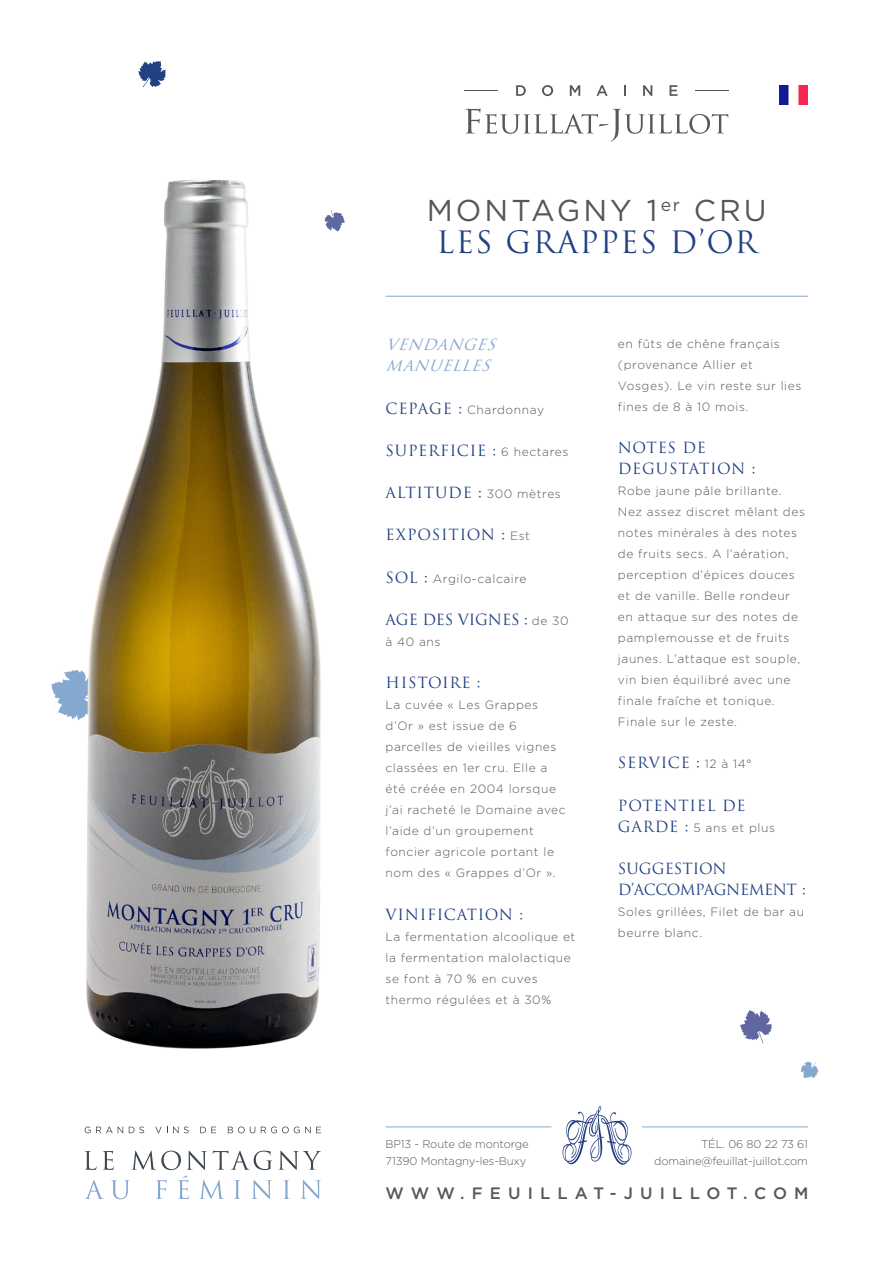
<style>
.page{position:relative;width:893px;height:1263px;background:#fff}
.page>*{position:absolute;margin:0;border:0;box-sizing:border-box;transform-origin:0 0}
.t1{font:30.15px "Gotham";letter-spacing:.1em;color:#555859}
.t2{font:30px "Trajan Pro";letter-spacing:.05em;color:#214182}
.t3{font:500 16.5px "Gotham";letter-spacing:.435em;color:#555859}
.t4{font:15px/21px "Trajan Pro";letter-spacing:.04em;color:#214182}
.t5{font:15px/21px "Trajan Pro";letter-spacing:-.03em;color:#214182}
.t6{font:italic 15px/21px "Trajan Pro";color:#85a8cf}
.t7{font:15px "Trajan Pro";letter-spacing:-.01em;color:#214182}
.t8{font:300 12px/21px "Gotham";letter-spacing:.05em;color:#555859}
.t9{font:300 11.25px/16.5px "Gotham";letter-spacing:-.01em;color:#555859;text-align:right}
.s1{font-family:"Trajan Pro";font-weight:400;font-size:15px;color:#214182}
.s2{font-family:"Gotham";font-weight:300;font-size:12px;color:#555859}
</style>
<div class="page">
<svg style="left:740px;top:1010px;width:32px;height:33px"></svg>
<svg style="left:801px;top:1061px;width:18px;height:17px"></svg>
<img style="left:51px;top:61px;width:562px;height:988px">
<hr style="left:386px;top:296px;width:422px;height:1px;background:#85a8cf">
<svg style="left:465px;top:109px;width:263px;height:33px"></svg>
<svg style="left:516px;top:85px;width:10px;height:11px"></svg>
<svg style="left:542px;top:85px;width:11px;height:11px"></svg>
<svg style="left:570px;top:85px;width:10px;height:11px"></svg>
<svg style="left:596px;top:85px;width:12px;height:11px"></svg>
<svg style="left:624px;top:85px;width:2px;height:11px"></svg>
<svg style="left:643px;top:85px;width:9px;height:11px"></svg>
<svg style="left:669px;top:85px;width:8px;height:11px"></svg>
<hr style="left:465px;top:90px;width:33px;height:1px;background:#555859">
<hr style="left:696px;top:90px;width:33px;height:1px;background:#555859">
<img style="left:779px;top:85px;width:29px;height:19px">
<hr style="left:642px;top:1126px;width:166px;height:1px;background:#85a8cf">
<hr style="left:386px;top:1126px;width:165px;height:1px;background:#85a8cf">
<svg style="left:562px;top:1106px;width:69px;height:59px"></svg>
<svg style="left:85px;top:1126px;width:38px;height:7px"></svg>
<svg style="left:129px;top:1126px;width:15px;height:7px"></svg>
<svg style="left:155px;top:1126px;width:34px;height:7px"></svg>
<svg style="left:200px;top:1127px;width:16px;height:6px"></svg>
<svg style="left:228px;top:1126px;width:27px;height:7px"></svg>
<svg style="left:261px;top:1126px;width:60px;height:7px"></svg>
<svg style="left:278px;top:1151px;width:43px;height:19px"></svg>
<svg style="left:85px;top:1151px;width:187px;height:48px"></svg>
<svg style="left:284px;top:1180px;width:6px;height:19px"></svg>
<svg style="left:301px;top:1180px;width:20px;height:19px"></svg>
<h1 class="t1" style="left:427px;top:191px;width:341px">MONTAGNY 1<sup>er</sup> CRU</h1>
<h2 class="t2" style="left:436px;top:223px;width:322px">LES GRAPPES D’OR</h2>
<p class="t6" style="left:386px;top:334px;width:90px">VENDANGES<br>MANUELLES</p>
<p class="t8" style="left:386px;top:399px;width:160px"><span class="s1">CEPAGE :</span> Chardonnay</p>
<p class="t4" style="left:386px;top:440px;width:184px">SUPERFICIE : <span class="s2">6 hectares</span></p>
<p class="t4" style="left:386px;top:482px;width:177px">ALTITUDE : <span class="s2">300 mètres</span></p>
<p class="t4" style="left:386px;top:524px;width:146px">EXPOSITION : <span class="s2">Est</span></p>
<p class="t8" style="left:386px;top:568px;width:143px"><span class="s1">SOL :</span> Argilo-calcaire</p>
<p class="t7" style="left:386px;top:610px;width:185px">AGE DES VIGNES : <span class="s2">de 30</span></p>
<p class="t8" style="left:386px;top:631px;width:56px">à 40 ans</p>
<p class="t4" style="left:386px;top:672px;width:97px">HISTOIRE :</p>
<p class="t8" style="left:385px;top:694px;width:182px">La cuvée « Les Grappes d’Or » est issue de 6 parcelles de vieilles vignes classées en 1er cru. Elle a été créée en 2004 lorsque j’ai racheté le Domaine avec l’aide d’un groupement foncier agricole portant le nom des « Grappes d’Or ».</p>
<p class="t4" style="left:386px;top:903px;width:139px">VINIFICATION :</p>
<p class="t8" style="left:386px;top:926px;width:191px">La fermentation alcoolique et la fermentation malolactique se font à 70 % en cuves thermo régulées et à 30%</p>
<p class="t8" style="left:618px;top:333px;width:185px">en fûts de chêne français (provenance Allier et<br>Vosges). Le vin reste sur lies fines de 8 à 10 mois.</p>
<p class="t4" style="left:618px;top:437px;width:139px">NOTES DE<br>DEGUSTATION :</p>
<p class="t8" style="left:618px;top:480px;width:189px">Robe jaune pâle brillante.<br>Nez assez discret mêlant des notes minérales à des notes de fruits secs. A l’aération, perception d’épices douces et de vanille. Belle rondeur en attaque sur des notes de pamplemousse et de fruits jaunes. L’attaque est souple, vin bien équilibré avec une finale fraîche et tonique.<br>Finale sur le zeste.</p>
<p class="t4" style="left:618px;top:752px;width:135px">SERVICE : <span class="s2">12 à 14°</span></p>
<p class="t4" style="left:618px;top:795px;width:129px">POTENTIEL DE</p>
<p class="t8" style="left:618px;top:817px;width:159px"><span class="s1">GARDE :</span> 5 ans et plus</p>
<p class="t5" style="left:618px;top:858px;width:189px">SUGGESTION<br>D’aCCOMPAGNEMENT :</p>
<p class="t8" style="left:618px;top:901px;width:188px">Soles grillées, Filet de bar au beurre blanc.</p>
<p class="t9" style="left:654px;top:1136px;width:155px">tél. 06 80 22 73 61 domaine@feuillat-juillot.com</p>
<p class="t9" style="left:386px;top:1136px;width:145px;text-align:left">BP13 - Route de montorge<br>71390 Montagny-les-Buxy</p>
<h3 class="t3" style="left:386px;top:1182px;width:425px">WWW.FEUILLAT-JUILLOT.COM</h3>
</div>
